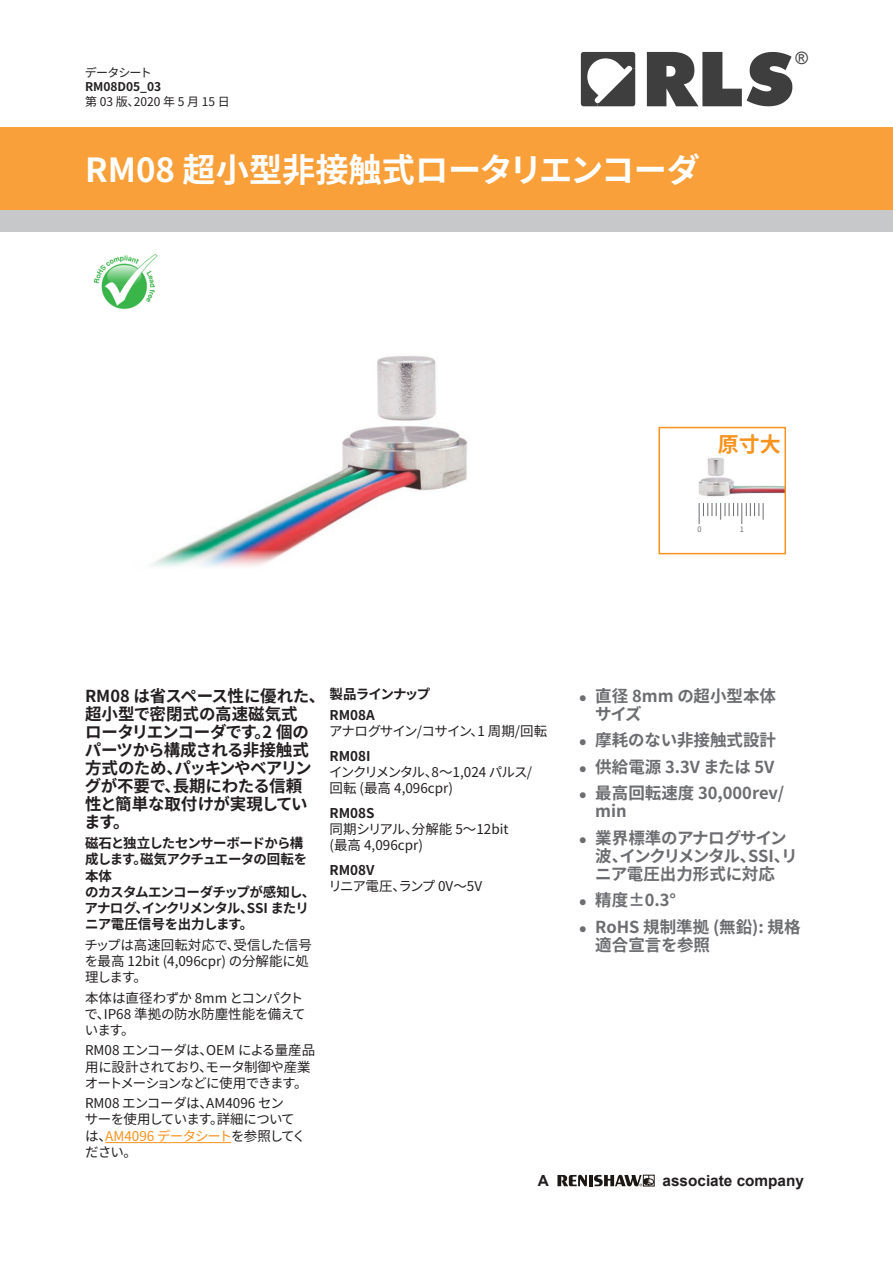
<style>
.page{position:relative;width:893px;height:1263px;background:#fff}
.page>*{position:absolute;margin:0;border:0;box-sizing:border-box;transform-origin:0 0}
.t1{font:700 33.15px "Noto Sans JP";color:#fff}
.t2{font:700 21px "Noto Sans JP";color:#f7931d}
.t3{font:16.95px "Arial";color:#3e3e3f}
.IntroBody{font:700 16.5px/18px "Noto Sans JP";letter-spacing:-.02em;color:#231f20}
.t4{font:700 16.5px/18px "Noto Sans JP";color:#6c6d70}
.t5{font:700 16.5px/18px "Noto Sans JP";letter-spacing:-.03em;color:#6c6d70}
.t6{font:700 15.3px "Arial";color:#231f20}
.IntroBody-2{font:13.5px/16.2px "Noto Sans JP";letter-spacing:-.045em;color:#231f20}
.IntroBody-3{font:700 13.5px/16.2px "Noto Sans JP";letter-spacing:-.045em;color:#231f20}
.IntroBody-4{font:13.5px/16.2px "Noto Sans JP";color:#231f20}
.Intro{font:13.5px/16.2px "Noto Sans JP";color:#231f20}
.IntroBody-5{font:13.5px/16.2px "Noto Sans JP";letter-spacing:-.025em;color:#231f20}
.IntroBody-6{font:13.5px "Noto Sans JP";letter-spacing:-.07em;color:#231f20}
.IntroBody-7{font:13.5px "Noto Sans JP";letter-spacing:-.06em;color:#231f20}
.IntroBody-8{font:700 13.5px "Noto Sans JP";letter-spacing:-.065em;color:#231f20}
.t7{font:12px "Noto Sans JP";letter-spacing:-.02em;color:#231f20}
.t8{font:700 12px "Noto Sans JP";color:#231f20}
.t9{font:7.5px "Noto Sans JP";color:#6c6d70}
.s1{color:#f7931d}
.s2{font-family:"Noto Sans";font-weight:400;font-size:13.5px}
</style>
<div class="page">
<div style="left:0;top:128px;width:893px;height:85px;background:#f9a03a"></div>
<div style="left:0;top:211px;width:893px;height:21px;background:#c7c8ca"></div>
<svg style="left:647px;top:52px;width:145px;height:54px"></svg>
<svg style="left:581px;top:52px;width:54px;height:54px"></svg>
<svg style="left:557px;top:1175px;width:30px;height:11px"></svg>
<hr style="left:589px;top:1175px;width:4px;height:11px;background:#1d1814">
<svg style="left:594px;top:1175px;width:60px;height:11px"></svg>
<img style="left:151px;top:356px;width:316px;height:211px">
<img style="left:698px;top:458px;width:85px;height:58px">
<div style="left:658px;top:427px;width:128px;height:127px;border:2px solid #f7931d"></div>
<svg style="left:699px;top:503px;width:65px;height:21px"></svg>
<hr style="left:105px;top:1142px;width:126px;height:1px;background:#f7931d">
<img style="left:93px;top:253px;width:65px;height:57px">
<p class="t7" style="left:85px;top:66px;width:69px">データシート</p>
<p class="t8" style="left:85px;top:80px;width:78px">RM08D05_03</p>
<p class="t7" style="left:85px;top:94px;width:146px">第 03 版、2020 年 5 月 15 日</p>
<p class="t1" style="left:85px;top:152px;width:616px">RM08 超小型非接触式ロータリエンコーダ</p>
<p class="t3" style="left:795px;top:47px;width:14px">®</p>
<p class="t2" style="left:718px;top:432px;width:64px">原寸大</p>
<p class="t9" style="left:697px;top:525px;width:6px">0</p>
<p class="t9" style="left:740px;top:525px;width:6px">1</p>
<p class="IntroBody" style="left:84px;top:687px;width:243px">RM08 は省スペース性に優れた、超小型で密閉式の高速磁気式<br>ロータリエンコーダです。2 個のパーツから構成される非接触式方式のため、パッキンやベアリングが不要で、長期にわたる信頼<br>性と簡単な取付けが実現しています。</p>
<p class="IntroBody-3" style="left:85px;top:835px;width:232px">磁石と独立したセンサーボードから構成します。磁気アクチュエータの回転を本体<br>のカスタムエンコーダチップが感知し、アナログ、インクリメンタル、SSI またリニア電圧信号を出力します。</p>
<p class="IntroBody-4" style="left:85px;top:937px;width:229px">チップは高速回転対応で、受信した信号を最高 12bit (4,096cpr) の分解能に処理します。</p>
<p class="Intro" style="left:85px;top:990px;width:223px">本体は直径わずか 8mm とコンパクトで、IP68 準拠の防水防塵性能を備えています。</p>
<p class="IntroBody-2" style="left:85px;top:1043px;width:232px">RM08 エンコーダは、OEM による量産品用に設計されており、モータ制御や産業オートメーションなどに使用できます。</p>
<p class="IntroBody-2" style="left:85px;top:1095px;width:222px">RM08 エンコーダは、AM4096 セン<br>サーを使用しています。詳細については、<span class="s1">AM4096 データシート</span>を参照してください。</p>
<p class="IntroBody-8" style="left:330px;top:687px;width:102px">製品ラインナップ</p>
<p class="IntroBody-3" style="left:330px;top:707px;width:47px">RM08A</p>
<p class="IntroBody-6" style="left:329px;top:723px;width:220px">アナログサイン/コサイン、1 周期/回転</p>
<p class="IntroBody-3" style="left:330px;top:748px;width:43px">RM08I</p>
<p class="IntroBody-5" style="left:329px;top:764px;width:205px">インクリメンタル、8～1,024 パルス/回転 (最高 4,096cpr)</p>
<p class="IntroBody-3" style="left:330px;top:805px;width:47px">RM08S</p>
<p class="IntroBody-4" style="left:330px;top:821px;width:181px">同期シリアル、分解能 5～12bit (最高 4,096cpr)</p>
<p class="IntroBody-3" style="left:330px;top:862px;width:46px">RM08V</p>
<p class="IntroBody-7" style="left:329px;top:878px;width:155px">リニア電圧、ランプ 0V～5V</p>
<p class="t4" style="left:595px;top:687px;width:182px;text-indent:-16px"><span class="s2">●</span> 直径 8mm の超小型本体サイズ</p>
<p class="t4" style="left:579px;top:731px;width:199px"><span class="s2">●</span> 摩耗のない非接触式設計</p>
<p class="t4" style="left:579px;top:758px;width:197px"><span class="s2">●</span> 供給電源 3.3V または 5V</p>
<p class="t4" style="left:595px;top:784px;width:190px;text-indent:-16px"><span class="s2">●</span> 最高回転速度 30,000rev/ min</p>
<p class="t5" style="left:595px;top:829px;width:204px;text-indent:-16px"><span class="s2">●</span> 業界標準のアナログサイン波、インクリメンタル、SSI、リニア電圧出力形式に対応</p>
<p class="t4" style="left:579px;top:891px;width:99px"><span class="s2">●</span> 精度±0.3°</p>
<p class="t4" style="left:595px;top:918px;width:207px;text-indent:-16px"><span class="s2">●</span> RoHS 規制準拠 (無鉛): 規格適合宣言を参照</p>
<p class="t6" style="left:538px;top:1171px;width:13px">A</p>
<p class="t6" style="left:663px;top:1171px;width:143px">associate company</p>
</div>
